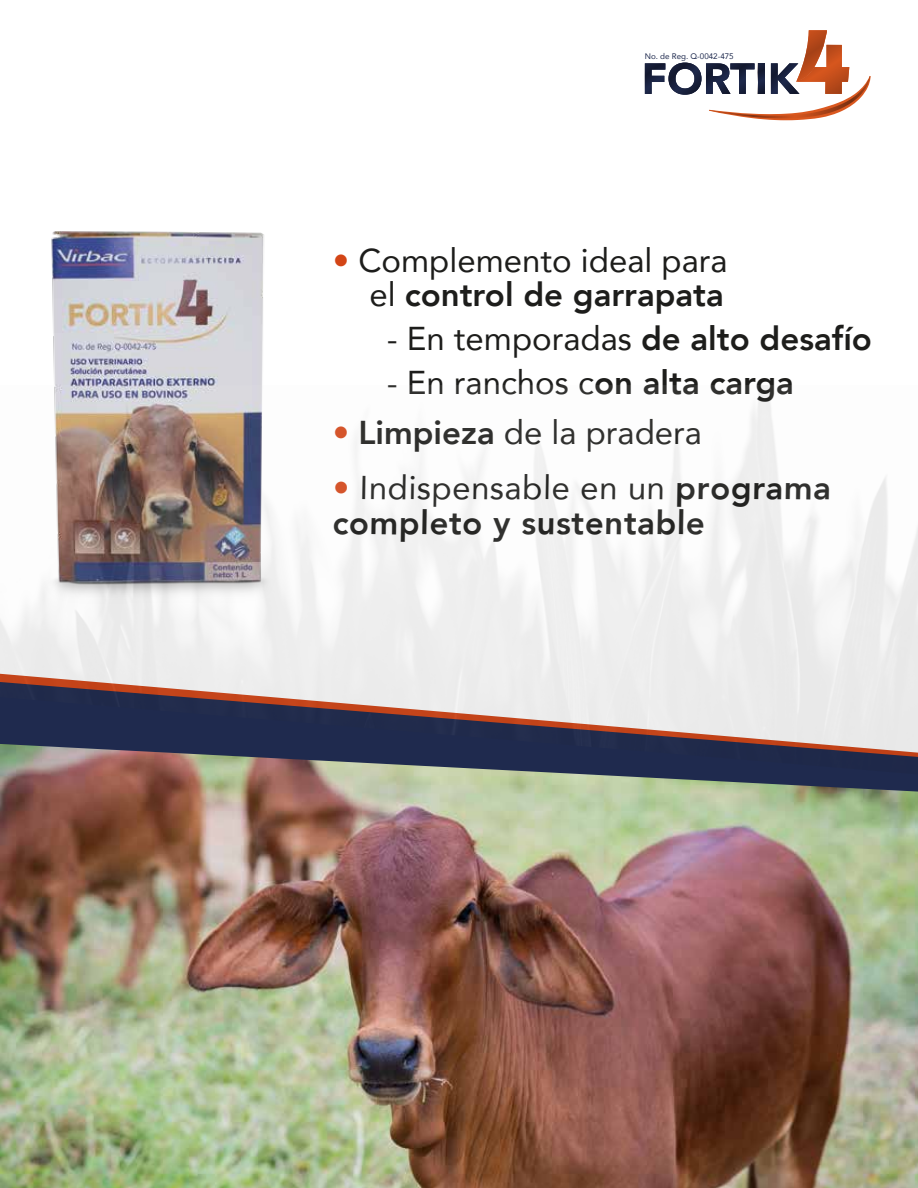
<style>
.page{position:relative;width:918px;height:1188px;background:#fff}
.page>*{position:absolute;margin:0;border:0;box-sizing:border-box;transform-origin:0 0}
.t1{font:33px/34.8px "Avenir";color:#1d1d1b;text-align:right}
.t2{font:800 33px/34px "Avenir";color:#1d1d1b}
.t3{font:7.95px "Avenir";color:#1f2a4e}
.s1{color:#d34516}
.s2{font-weight:800}
.s3{font-weight:400;color:#d34516}
.s4{font-weight:400}
</style>
<div class="page">
<img style="left:0;top:792px;width:918px;height:396px">
<svg style="left:0;top:774px;width:918px;height:18px"></svg>
<svg style="left:645px;top:30px;width:226px;height:90px"></svg>
<img style="left:51px;top:231px;width:213px;height:154px">
<img style="left:0;top:385px;width:918px;height:389px">
<p class="t3" style="left:645px;top:50px;width:90px">No. de Reg. Q-0042-475</p>
<p class="t1" style="left:333px;top:242px;width:396px"><span class="s1">•</span> Complemento ideal para el <span class="s2">control de garrapata</span></p>
<p class="t1" style="left:387px;top:320px;width:487px">- En temporadas <span class="s2">de alto desafío</span></p>
<p class="t1" style="left:387px;top:364px;width:409px">- En ranchos c<span class="s2">on alta carga</span></p>
<p class="t1" style="left:333px;top:414px;width:371px"><span class="s1">•</span> <span class="s2">Limpieza</span> de la pradera</p>
<p class="t2" style="left:333px;top:468px;width:499px;rotate:1deg"><span class="s3">•</span> <span class="s4">Indispensable en un</span> programa completo y sustentable</p>
</div>
